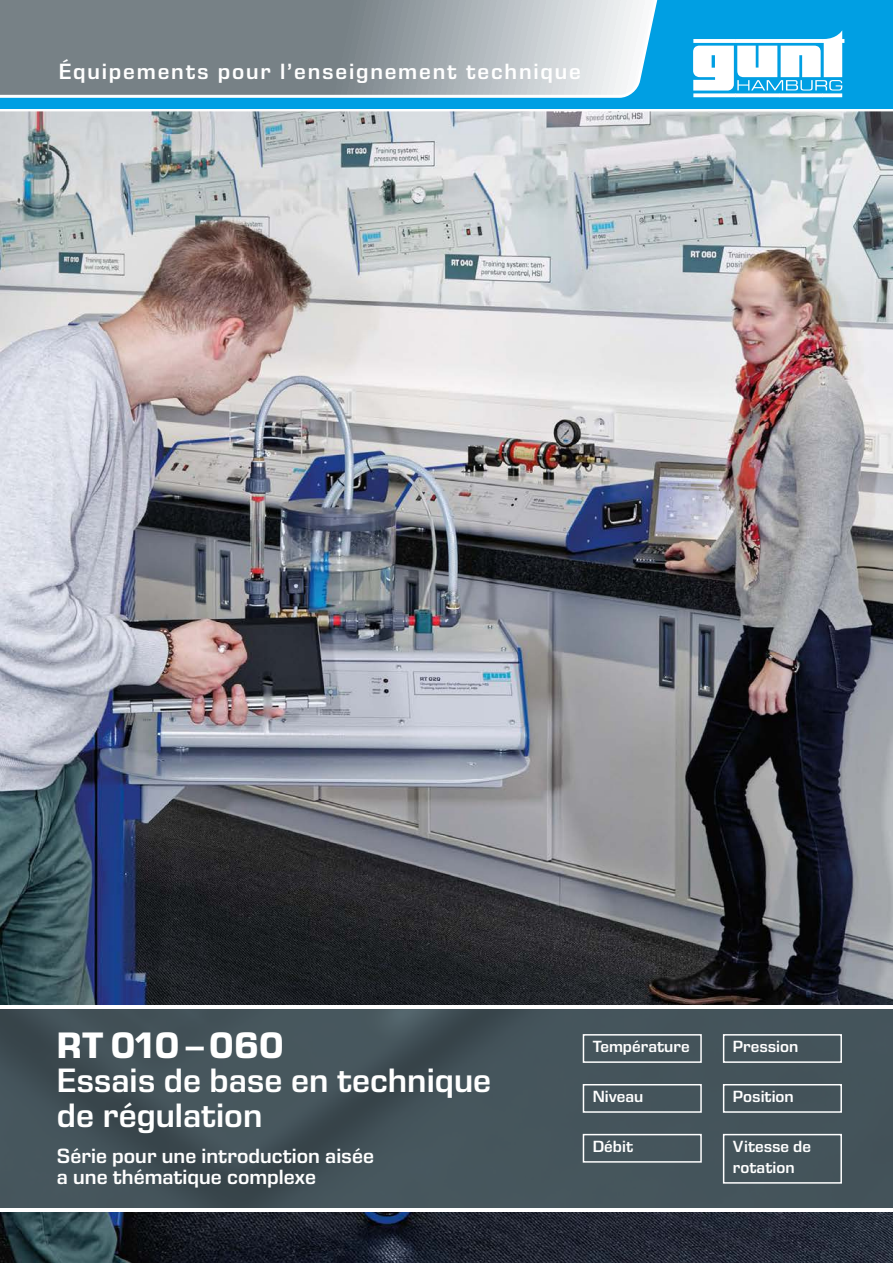
<style>
.page{position:relative;width:893px;height:1263px;background:#fff}
.page>*{position:absolute;margin:0;border:0;box-sizing:border-box;transform-origin:0 0}
.t1{font:700 93px "gunt 2 E Symbol";color:#fff}
.t2{font:700 37.5px "Eurostile Next LT Pro";color:#fff}
.t3{font:600 34.5px/34.5px "Eurostile Next LT Pro";color:#fff}
.t4{font:600 22.5px "Eurostile Next LT Pro";letter-spacing:.08em;color:#fff}
.t5{font:600 21px/21px "Eurostile Next LT Pro";color:#fff}
.t6{font:600 16.5px/21px "Eurostile Next LT Pro";color:#fff}
</style>
<div class="page">
<div style="left:0;top:0;width:893px;height:108px;background:#009fe3"></div>
<svg style="left:0;top:0;width:658px;height:98px;background:#95a0a6"></svg>
<img style="left:0;top:111px;width:893px;height:1152px">
<img style="left:0;top:1009px;width:893px;height:200px">
<hr style="left:0;top:1006px;width:893px;height:3px;background:#fff">
<hr style="left:0;top:1209px;width:893px;height:3px;background:#fff">
<div style="left:583px;top:1034px;width:119px;height:29px;border:2px solid #fff"></div>
<div style="left:583px;top:1084px;width:119px;height:29px;border:2px solid #fff"></div>
<div style="left:583px;top:1134px;width:119px;height:29px;border:2px solid #fff"></div>
<div style="left:723px;top:1034px;width:119px;height:29px;border:2px solid #fff"></div>
<div style="left:723px;top:1084px;width:119px;height:29px;border:2px solid #fff"></div>
<div style="left:723px;top:1134px;width:119px;height:50px;border:2px solid #fff"></div>
<h3 class="t4" style="left:59px;top:59px;width:524px">Équipements pour l’enseignement technique</h3>
<h1 class="t1" style="left:735px;top:18px;width:116px">◆■▼</h1>
<h2 class="t2" style="left:57px;top:1024px;width:229px">RT 010 – 060</h2>
<h3 class="t3" style="left:57px;top:1064px;width:436px">Essais de base en technique de régulation</h3>
<p class="t5" style="left:57px;top:1145px;width:318px">Série pour une introduction aisée a une thématique complexe</p>
<p class="t6" style="left:593px;top:1036px;width:98px">Température</p>
<p class="t6" style="left:593px;top:1086px;width:52px">Niveau</p>
<p class="t6" style="left:593px;top:1136px;width:42px">Débit</p>
<p class="t6" style="left:733px;top:1036px;width:67px">Pression</p>
<p class="t6" style="left:733px;top:1086px;width:62px">Position</p>
<p class="t6" style="left:733px;top:1136px;width:80px">Vitesse de rotation</p>
</div>
